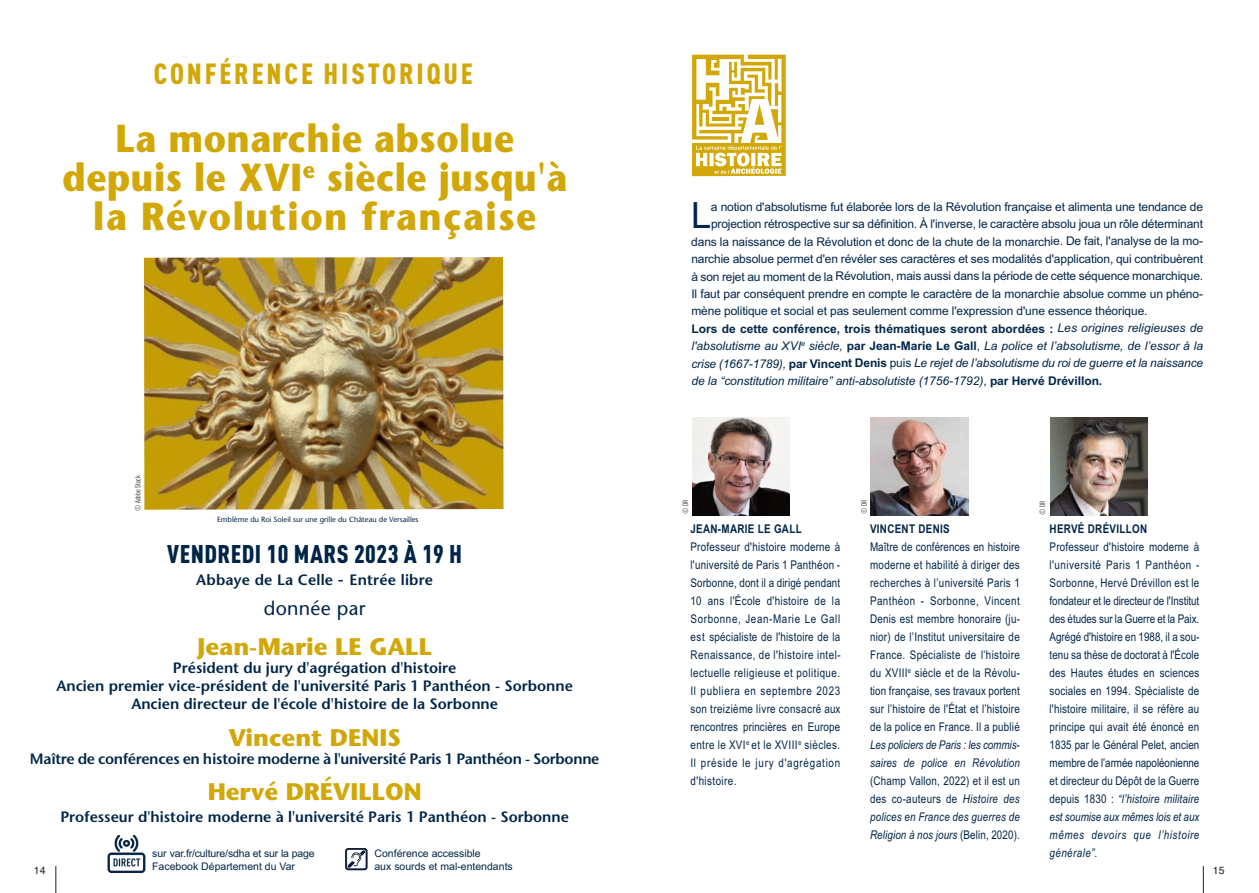
<style>
.page{position:relative;width:1259px;height:893px;background:#fff}
.page>*{position:absolute;margin:0;border:0;box-sizing:border-box;transform-origin:0 0}
.t1{font:700 39px "Stone Sans";letter-spacing:.015em;color:#d2a808;scale:.9 1}
.t2{font:700 39px "Stone Sans";letter-spacing:.045em;color:#d2a808;scale:.9 1}
.t3{font:36.3px "Arial";color:#002548}
.t4{font:900 28.8px "DIN Cond";letter-spacing:.1em;color:#d2a808}
.t5{font:900 25.2px "DIN Cond";letter-spacing:.02em;color:#002548}
.t6{font:700 24px "Stone Sans";color:#d2a808}
.t7{font:19.5px "Stone Sans";letter-spacing:.015em;color:#002548}
.t8{font:600 15px "Stone Sans";color:#002548}
.t9{font:15px "Stone Sans Sem OSITCTT Semi";letter-spacing:-.02em;color:#002548}
.t10{font:12px/18px "Arial Narrow";letter-spacing:.015em;color:#002548;text-align:justify}
.t11{font:12px "Arial";letter-spacing:-.01em;color:#002548}
.t12{font:italic 12px/17.4px "Arial";letter-spacing:-.005em;color:#002548;text-align:justify}
.t13{font:700 12px "Arial Narrow";letter-spacing:.025em;color:#002548}
.t14{font:10.5px "Arial";color:#002548}
.t15{font:10.5px "Helvetica";color:#231f20}
.t16{font:7.5px "Stone Sans";color:#002548}
.t17{font:7.5px "DIN Cond";color:#231f20}
.s1{font-weight:700;font-style:normal}
.s2{font-style:normal}
.s3{font-style:italic}
.s4{font-size:18px}
.s5{font-family:"Stone Sans";font-weight:600}
</style>
<div class="page">
<svg style="left:1203px;top:866px;width:1px;height:27px"></svg>
<svg style="left:56px;top:866px;width:1px;height:27px"></svg>
<svg style="left:692px;top:55px;width:93px;height:121px"></svg>
<img style="left:108px;top:835px;width:37px;height:37px">
<div style="left:345px;top:848px;width:22px;height:22px;border:1px solid #0c1a35;border-radius:2px"></div>
<svg style="left:346px;top:849px;width:21px;height:20px"></svg>
<img style="left:144px;top:257px;width:359px;height:253px">
<img style="left:1050px;top:418px;width:98px;height:97px">
<img style="left:870px;top:418px;width:98px;height:97px">
<img style="left:692px;top:418px;width:97px;height:97px">
<p class="t4" style="left:154px;top:63px;width:321px">CONFÉRENCE HISTORIQUE</p>
<p class="t1" style="left:115px;top:123px;width:444px">La monarchie absolue</p>
<p class="t1" style="left:62px;top:162px;width:562px">depuis le XVI<sup>e</sup> siècle jusqu'à</p>
<p class="t2" style="left:93px;top:201px;width:494px">la Révolution française</p>
<p class="t17" style="left:135px;top:511px;width:37px;rotate:-90deg">© Adobe Stock</p>
<p class="t3" style="left:691px;top:202px;width:22px">L</p>
<p class="t11" style="left:711px;top:202px;width:493px">a notion d'absolutisme fut élaborée lors de la Révolution française et alimenta une tendance de</p>
<p class="t11" style="left:711px;top:220px;width:493px">projection rétrospective sur sa définition. À l'inverse, le caractère absolu joua un rôle déterminant</p>
<p class="t11" style="left:691px;top:237px;width:513px">dans la naissance de la Révolution et donc de la chute de la monarchie. De fait, l'analyse de la mo-</p>
<p class="t11" style="left:691px;top:254px;width:513px">narchie absolue permet d'en révéler ses caractères et ses modalités d'application, qui contribuèrent</p>
<p class="t11" style="left:691px;top:272px;width:513px">à son rejet au moment de la Révolution, mais aussi dans la période de cette séquence monarchique.</p>
<p class="t11" style="left:691px;top:289px;width:513px">Il faut par conséquent prendre en compte le caractère de la monarchie absolue comme un phéno-</p>
<p class="t11" style="left:691px;top:307px;width:458px">mène politique et social et pas seulement comme l'expression d'une essence théorique.</p>
<p class="t12" style="left:691px;top:321px;width:513px"><span class="s1">Lors de cette conférence, trois thématiques seront abordées :</span> Les origines religieuses de l'absolutisme au XVI<sup>e</sup> siècle, <span class="s1">par Jean-Marie Le Gall</span><span class="s2">,</span> La police et l’absolutisme, de l’essor à la crise (1667-1789), <span class="s1">par Vincent Denis</span> <span class="s2">puis</span> Le rejet de l’absolutisme du roi de guerre et la naissance de la “constitution militaire” anti-absolutiste (1756-1792)<span class="s2">,</span> <span class="s1">par Hervé Drévillon.</span></p>
<p class="t17" style="left:683px;top:514px;width:16px;rotate:-90deg">© DR</p>
<p class="t17" style="left:861px;top:514px;width:16px;rotate:-90deg">© DR</p>
<p class="t17" style="left:1039px;top:515px;width:16px;rotate:-90deg">© DR</p>
<p class="t16" style="left:217px;top:517px;width:203px">Emblème du Roi Soleil sur une grille du Château de Versailles</p>
<p class="t13" style="left:1049px;top:522px;width:99px">HERVÉ DRÉVILLON</p>
<p class="t10" style="left:1049px;top:539px;width:151px">Professeur d'histoire moderne à l'université Paris 1 Panthéon - Sorbonne, Hervé Drévillon est le fondateur et le directeur de l'Institut des études sur la Guerre et la Paix.<br>Agrégé d'histoire en 1988, il a sou&shy;tenu sa thèse de doctorat à l'École des Hautes études en sciences sociales en 1994. Spécialiste de l'histoire militaire, il se réfère au principe qui avait été énoncé en 1835 par le Général Pelet, ancien membre de l’armée napoléonienne et directeur du Dépôt de la Guerre depuis 1830 : <span class="s3">“l’histoire militaire est soumise aux mêmes lois et aux mêmes devoirs que l’histoire générale”.</span></p>
<p class="t13" style="left:870px;top:522px;width:81px">VINCENT DENIS</p>
<p class="t10" style="left:870px;top:539px;width:151px">Maître de conférences en histoire moderne et habilité à diriger des recherches à l’université Paris 1<br>Panthéon - Sorbonne, Vincent Denis est membre honoraire (ju&shy;nior) de l’Institut universitaire de France. Spécialiste de l’histoire du XVIII<sup>e</sup> siècle et de la Révolu&shy;tion française, ses travaux portent sur l’histoire de l'État et l’histoire de la police en France. Il a publié <span class="s3">Les policiers de Paris : les commis&shy;saires de police en Révolution </span>(Champ Vallon, 2022) et il est un des co-auteurs de <span class="s3">Histoire des polices en France des guerres de Religion à nos jours</span> (Belin, 2020).</p>
<p class="t13" style="left:690px;top:522px;width:113px">JEAN-MARIE LE GALL</p>
<p class="t10" style="left:690px;top:539px;width:152px">Professeur d'histoire moderne à l'université de Paris 1 Panthéon - Sorbonne, dont il a dirigé pendant 10 ans l'École d'histoire de la Sorbonne, Jean-Marie Le Gall est spécialiste de l'histoire de la Renaissance, de l'histoire intel&shy;lectuelle religieuse et politique.<br>Il publiera en septembre 2023 son treizième livre consacré aux rencontres princières en Europe entre le XVI<sup>e</sup> et le XVIII<sup>e</sup> siècles.<br>Il préside le jury d'agrégation d'histoire.</p>
<p class="t5" style="left:167px;top:545px;width:296px">VENDREDI 10 MARS 2023 À 19 H</p>
<p class="t8" style="left:196px;top:574px;width:238px">Abbaye de La Celle <span class="s4">-</span> Entrée libre</p>
<p class="t7" style="left:264px;top:601px;width:103px">donnée par</p>
<p class="t6" style="left:197px;top:637px;width:236px">Jean-Marie LE GALL</p>
<p class="t8" style="left:173px;top:662px;width:285px">Président du jury d'agrégation d'histoire</p>
<p class="t8" style="left:56px;top:680px;width:518px">Ancien premier vice-président de l'université Paris 1 Panthéon - Sorbonne</p>
<p class="t8" style="left:131px;top:698px;width:368px">Ancien directeur de l'école d'histoire de la Sorbonne</p>
<p class="t6" style="left:229px;top:728px;width:173px">Vincent DENIS</p>
<p class="t9" style="left:30px;top:750px;width:571px">Maître de conférences en histoire moderne <span class="s5">à l'université Paris 1 Panthéon - Sorbonne</span></p>
<p class="t6" style="left:208px;top:782px;width:216px">Hervé DRÉVILLON</p>
<p class="t8" style="left:60px;top:811px;width:510px">Professeur d'histoire moderne à l'université Paris 1 Panthéon - Sorbonne</p>
<p class="t14" style="left:152px;top:849px;width:164px">sur var.fr/culture/sdha et sur la page</p>
<p class="t14" style="left:152px;top:862px;width:144px">Facebook Département du Var</p>
<p class="t14" style="left:374px;top:849px;width:108px">Conférence accessible</p>
<p class="t14" style="left:374px;top:862px;width:140px">aux sourds et mal-entendants</p>
<p class="t15" style="left:34px;top:866px;width:13px">14</p>
<p class="t15" style="left:1213px;top:866px;width:13px">15</p>
</div>
